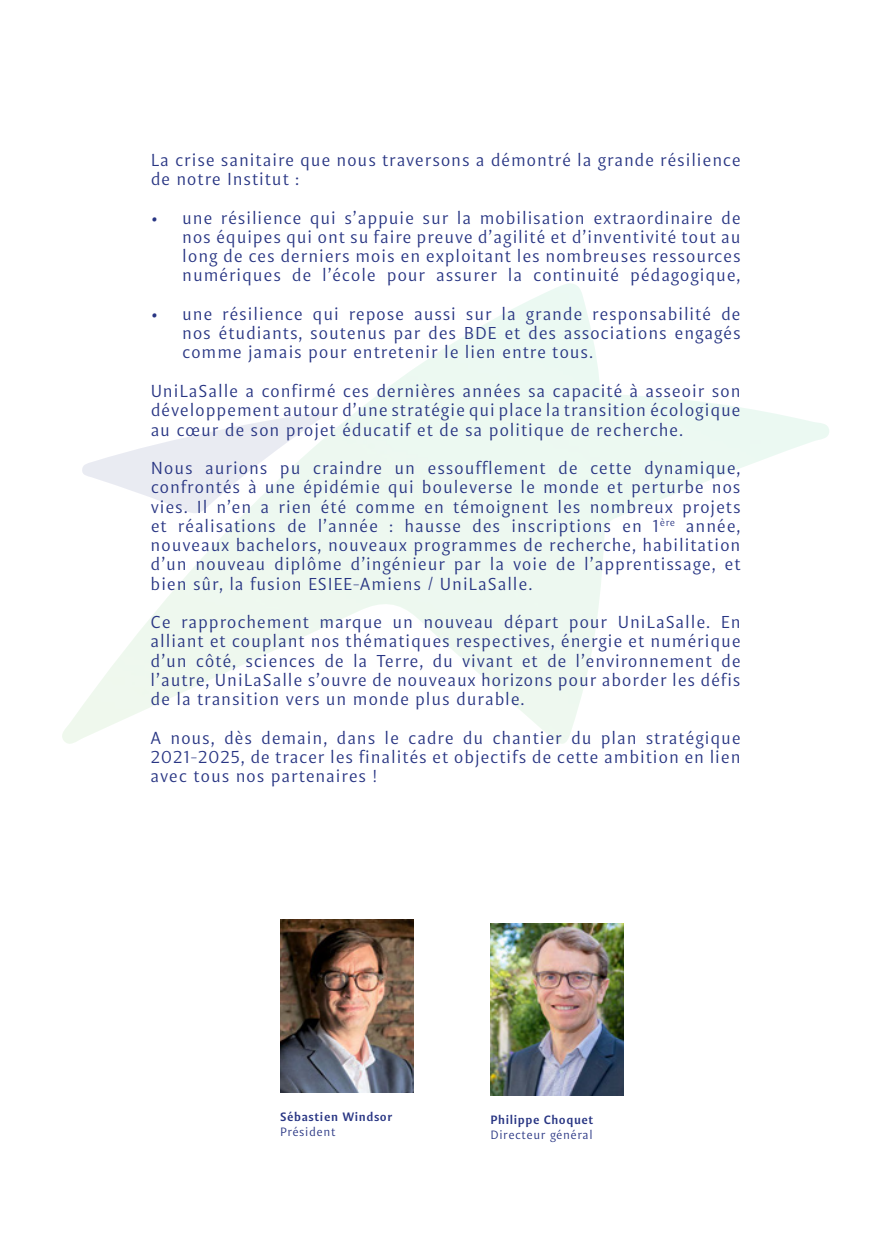
<style>
.page{position:relative;width:874px;height:1241px;background:#fff}
.page>*{position:absolute;margin:0;border:0;box-sizing:border-box;transform-origin:0 0}
.t1{font:17.5px/19.2px "Indivisa Text Sans";letter-spacing:.045em;color:#283583;text-align:justify}
.t2{font:700 12.25px "Indivisa Text Sans";letter-spacing:.05em;color:#283583}
.t3{font:12.25px "Indivisa Text Sans";letter-spacing:.05em;color:#283583}
</style>
<div class="page">
<svg style="left:82px;top:412px;width:244px;height:102px"></svg>
<img style="left:490px;top:923px;width:133px;height:172px">
<img style="left:280px;top:919px;width:133px;height:172px">
<p class="t1" style="left:151px;top:149px;width:591px">La crise sanitaire que nous traversons a démontré la grande résilience de notre Institut :</p>
<p class="t1" style="left:182px;top:207px;width:559px;text-indent:-32px">• une résilience qui s’appuie sur la mobilisation extraordinaire de nos équipes qui ont su faire preuve d’agilité et d’inventivité tout au long de ces derniers mois en exploitant les nombreuses ressources numériques de l’école pour assurer la continuité pédagogique,</p>
<p class="t1" style="left:182px;top:303px;width:559px;text-indent:-32px">• une résilience qui repose aussi sur la grande responsabilité de nos étudiants, soutenus par des BDE et des associations engagés comme jamais pour entretenir le lien entre tous.</p>
<p class="t1" style="left:151px;top:380px;width:591px">UniLaSalle a confirmé ces dernières années sa capacité à asseoir son développement autour d’une stratégie qui place la transition écologique au cœur de son projet éducatif et de sa politique de recherche.</p>
<p class="t1" style="left:151px;top:457px;width:591px">Nous aurions pu craindre un essoufflement de cette dynamique, confrontés à une épidémie qui bouleverse le monde et perturbe nos vies. Il n’en a rien été comme en témoignent les nombreux projets et réalisations de l’année : hausse des inscriptions en 1<sup>ère</sup> année, nouveaux bachelors, nouveaux programmes de recherche, habilitation d’un nouveau diplôme d’ingénieur par la voie de l’apprentissage, et bien sûr, la fusion ESIEE-Amiens / UniLaSalle.</p>
<p class="t1" style="left:151px;top:611px;width:591px">Ce rapprochement marque un nouveau départ pour UniLaSalle. En alliant et couplant nos thématiques respectives, énergie et numérique d’un côté, sciences de la Terre, du vivant et de l’environnement de l’autre, UniLaSalle s’ouvre de nouveaux horizons pour aborder les défis de la transition vers un monde plus durable.</p>
<p class="t1" style="left:151px;top:726px;width:591px">A nous, dès demain, dans le cadre du chantier du plan stratégique 2021-2025, de tracer les finalités et objectifs de cette ambition en lien avec tous nos partenaires !</p>
<p class="t2" style="left:280px;top:1106px;width:114px">Sébastien Windsor</p>
<p class="t3" style="left:280px;top:1121px;width:57px">Président</p>
<p class="t2" style="left:490px;top:1109px;width:104px">Philippe Choquet</p>
<p class="t3" style="left:490px;top:1124px;width:104px">Directeur général</p>
</div>
